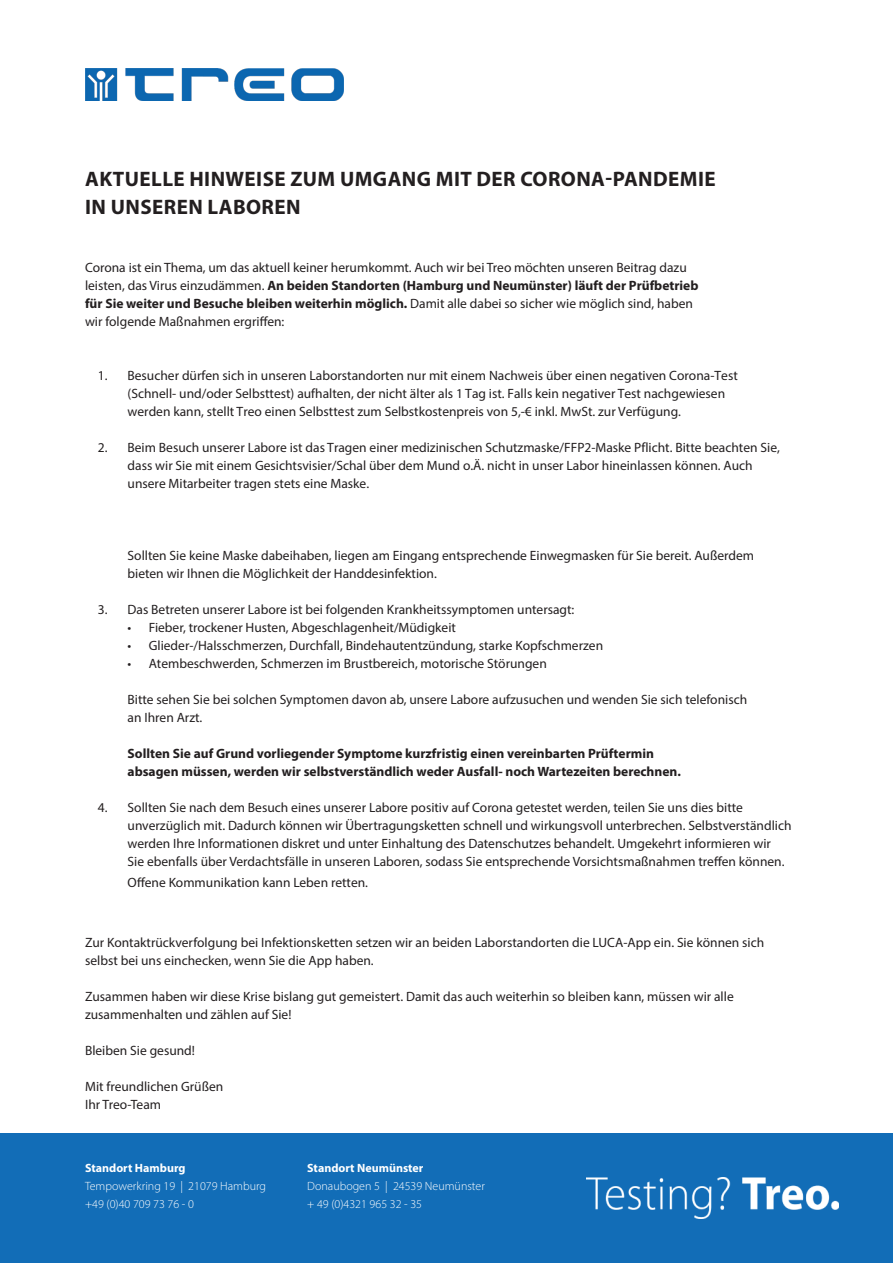
<style>
.page{position:relative;width:893px;height:1263px;background:#fff}
.page>*{position:absolute;margin:0;border:0;box-sizing:border-box;transform-origin:0 0}
.t1{font:700 21px "Myriad Pro";letter-spacing:.02em;color:#231f20}
.Absatzformat_3{font:13.5px/18px "Myriad Pro";color:#231f20}
.Absatzformat_3-2{font:700 13.5px "Myriad Pro";color:#231f20}
.t2{font:300 12px "Myriad Pro";color:#fff}
.t3{font:700 12px "Myriad Pro";color:#fff}
.s1{font-weight:400}
</style>
<div class="page">
<div style="left:0;top:1133px;width:893px;height:130px;background:#126db7"></div>
<img style="left:85px;top:68px;width:258px;height:32px">
<img style="left:587px;top:1178px;width:252px;height:40px">
<p class="t1" style="left:85px;top:165px;width:632px">AKTUELLE HINWEISE ZUM UMGANG MIT DER CORONA-PANDEMIE</p>
<p class="t1" style="left:85px;top:194px;width:217px">IN UNSEREN LABOREN</p>
<p class="Absatzformat_3" style="left:85px;top:258px;width:603px">Corona ist ein Thema, um das aktuell keiner herumkommt. Auch wir bei Treo möchten unseren Beitrag dazu</p>
<p class="Absatzformat_3-2" style="left:85px;top:277px;width:615px"><span class="s1">leisten, das Virus einzudämmen.</span> An beiden Standorten (Hamburg und Neumünster) läuft der Prüfbetrieb</p>
<p class="Absatzformat_3-2" style="left:85px;top:295px;width:609px">für Sie weiter und Besuche bleiben weiterhin möglich. <span class="s1">Damit alle dabei so sicher wie möglich sind, haben</span></p>
<p class="Absatzformat_3" style="left:85px;top:312px;width:201px">wir folgende Maßnahmen ergriffen:</p>
<p class="Absatzformat_3" style="left:128px;top:366px;width:612px;text-indent:-30px">1. Besucher dürfen sich in unseren Laborstandorten nur mit einem Nachweis über einen negativen Corona-Test (Schnell- und/oder Selbsttest) aufhalten, der nicht älter als 1 Tag ist. Falls kein negativer Test nachgewiesen werden kann, stellt Treo einen Selbsttest zum Selbstkostenpreis von 5,-€ inkl. MwSt. zur Verfügung.</p>
<p class="Absatzformat_3" style="left:128px;top:438px;width:654px;text-indent:-30px">2. Beim Besuch unserer Labore ist das Tragen einer medizinischen Schutzmaske/FFP2-Maske Pflicht. Bitte beachten Sie, dass wir Sie mit einem Gesichtsvisier/Schal über dem Mund o.Ä. nicht in unser Labor hineinlassen können. Auch unsere Mitarbeiter tragen stets eine Maske.</p>
<p class="Absatzformat_3" style="left:128px;top:546px;width:628px">Sollten Sie keine Maske dabeihaben, liegen am Eingang entsprechende Einwegmasken für Sie bereit. Außerdem bieten wir Ihnen die Möglichkeit der Handdesinfektion.</p>
<p class="Absatzformat_3" style="left:98px;top:600px;width:478px">3. Das Betreten unserer Labore ist bei folgenden Krankheitssymptomen untersagt:</p>
<p class="Absatzformat_3" style="left:128px;top:618px;width:330px">• Fieber, trockener Husten, Abgeschlagenheit/Müdigkeit</p>
<p class="Absatzformat_3" style="left:128px;top:636px;width:477px">• Glieder-/Halsschmerzen, Durchfall, Bindehautentzündung, starke Kopfschmerzen</p>
<p class="Absatzformat_3" style="left:128px;top:654px;width:421px">• Atembeschwerden, Schmerzen im Brustbereich, motorische Störungen</p>
<p class="Absatzformat_3" style="left:128px;top:690px;width:621px">Bitte sehen Sie bei solchen Symptomen davon ab, unsere Labore aufzusuchen und wenden Sie sich telefonisch an Ihren Arzt.</p>
<p class="Absatzformat_3-2" style="left:128px;top:745px;width:528px">Sollten Sie auf Grund vorliegender Symptome kurzfristig einen vereinbarten Prüftermin</p>
<p class="Absatzformat_3-2" style="left:128px;top:763px;width:555px">absagen müssen, werden wir selbstverständlich weder Ausfall- noch Wartezeiten berechnen.</p>
<p class="Absatzformat_3" style="left:128px;top:798px;width:665px;text-indent:-30px">4. Sollten Sie nach dem Besuch eines unserer Labore positiv auf Corona getestet werden, teilen Sie uns dies bitte unverzüglich mit. Dadurch können wir Übertragungsketten schnell und wirkungsvoll unterbrechen. Selbstverständlich werden Ihre Informationen diskret und unter Einhaltung des Datenschutzes behandelt. Umgekehrt informieren wir<br>Sie ebenfalls über Verdachtsfälle in unseren Laboren, sodass Sie entsprechende Vorsichtsmaßnahmen treffen können.</p>
<p class="Absatzformat_3" style="left:128px;top:873px;width:242px">Offene Kommunikation kann Leben retten.</p>
<p class="Absatzformat_3" style="left:85px;top:933px;width:681px">Zur Kontaktrückverfolgung bei Infektionsketten setzen wir an beiden Laborstandorten die LUCA-App ein. Sie können sich selbst bei uns einchecken, wenn Sie die App haben.</p>
<p class="Absatzformat_3" style="left:85px;top:987px;width:650px">Zusammen haben wir diese Krise bislang gut gemeistert. Damit das auch weiterhin so bleiben kann, müssen wir alle zusammenhalten und zählen auf Sie!</p>
<p class="Absatzformat_3" style="left:85px;top:1041px;width:111px">Bleiben Sie gesund!</p>
<p class="Absatzformat_3" style="left:85px;top:1077px;width:140px">Mit freundlichen Grüßen</p>
<p class="Absatzformat_3" style="left:85px;top:1095px;width:78px">Ihr Treo-Team</p>
<p class="t3" style="left:85px;top:1160px;width:102px">Standort Hamburg</p>
<p class="t2" style="left:85px;top:1179px;width:182px">Tempowerkring 19 | 21079 Hamburg</p>
<p class="t2" style="left:85px;top:1197px;width:110px">+49 (0)40 709 73 76 - 0</p>
<p class="t3" style="left:307px;top:1160px;width:118px">Standort Neumünster</p>
<p class="t2" style="left:307px;top:1179px;width:179px">Donaubogen 5 | 24539 Neumünster</p>
<p class="t2" style="left:307px;top:1197px;width:116px">+ 49 (0)4321 965 32 - 35</p>
</div>
